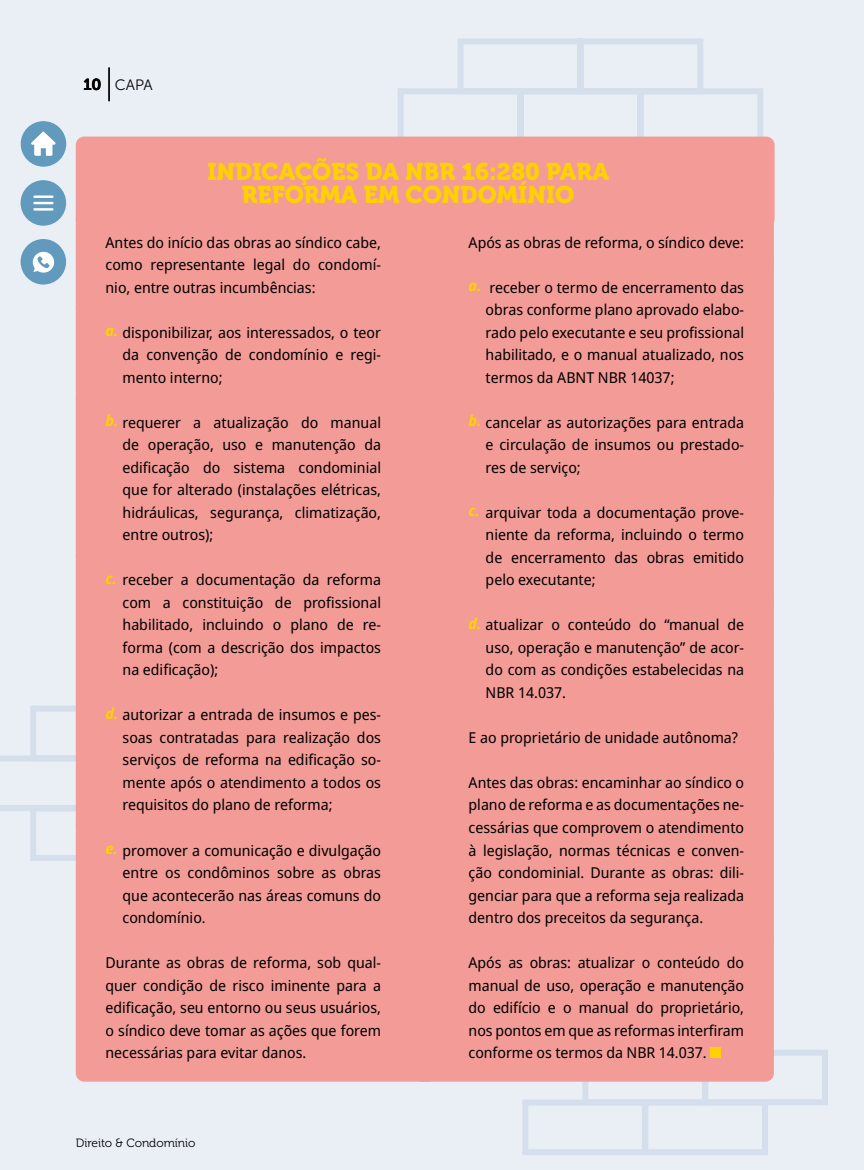
<style>
.page{position:relative;width:864px;height:1170px;background:#fff}
.page>*{position:absolute;margin:0;border:0;box-sizing:border-box;transform-origin:0 0}
.t1{font:24px/22.5px "Museo 900";color:#ffd100;text-align:center}
.t2{font:15px/22.5px "Noto Sans Display";color:#000;text-align:justify}
.t3{font:15px "Museo Sans 300";color:#000}
.t4{font:12px "Museo 300";color:#000}
.s1{font-family:"Museo Sans 700";font-size:15.9px}
.s2{font-style:italic;color:#ffd100}
</style>
<div class="page">
<div style="left:0;top:0;width:863px;height:1169px;background:#eaeff6"></div>
<div style="left:21px;top:180px;width:45px;height:46px;background:#619abc;border-radius:50%"></div>
<div style="left:21px;top:121px;width:45px;height:46px;background:#619abc;border-radius:50%"></div>
<hr style="left:33px;top:195px;width:20px;height:3px;background:#fff">
<hr style="left:33px;top:202px;width:20px;height:2px;background:#fff">
<hr style="left:33px;top:208px;width:20px;height:2px;background:#fff">
<div style="left:21px;top:239px;width:45px;height:45px;background:#619abc;border-radius:50%"></div>
<svg style="left:33px;top:252px;width:21px;height:20px"></svg>
<svg style="left:31px;top:131px;width:24px;height:25px"></svg>
<svg style="left:398px;top:38px;width:365px;height:98px"></svg>
<div style="left:522px;top:1099px;width:125px;height:55px;border:6px solid #d5dfeb"></div>
<div style="left:642px;top:1099px;width:125px;height:55px;border:6px solid #d5dfeb"></div>
<div style="left:582px;top:1049px;width:125px;height:56px;border:6px solid #d5dfeb"></div>
<div style="left:702px;top:1049px;width:125px;height:56px;border:6px solid #d5dfeb"></div>
<div style="left:30px;top:805px;width:126px;height:55px;border:6px solid #d5dfeb"></div>
<div style="left:30px;top:705px;width:126px;height:56px;border:6px solid #d5dfeb"></div>
<svg style="left:0;top:755px;width:76px;height:56px"></svg>
<div style="left:76px;top:136px;width:698px;height:92px;background:#f39c97;border-radius:9px"></div>
<div style="left:76px;top:210px;width:360px;height:106px;background:#f39c97;border-radius:9px"></div>
<div style="left:76px;top:300px;width:360px;height:106px;background:#f39c97;border-radius:9px"></div>
<div style="left:76px;top:390px;width:360px;height:174px;background:#f39c97;border-radius:9px"></div>
<div style="left:76px;top:548px;width:360px;height:151px;background:#f39c97;border-radius:9px"></div>
<div style="left:76px;top:683px;width:360px;height:151px;background:#f39c97;border-radius:9px"></div>
<div style="left:76px;top:818px;width:360px;height:128px;background:#f39c97;border-radius:9px"></div>
<div style="left:76px;top:930px;width:360px;height:151px;background:#f39c97;border-radius:9px"></div>
<div style="left:413px;top:210px;width:360px;height:61px;background:#f39c97;border-radius:9px"></div>
<div style="left:413px;top:255px;width:360px;height:151px;background:#f39c97;border-radius:9px"></div>
<div style="left:413px;top:390px;width:360px;height:106px;background:#f39c97;border-radius:9px"></div>
<div style="left:413px;top:480px;width:360px;height:129px;background:#f39c97;border-radius:9px"></div>
<div style="left:413px;top:593px;width:360px;height:128px;background:#f39c97;border-radius:9px"></div>
<div style="left:413px;top:705px;width:360px;height:61px;background:#f39c97;border-radius:9px"></div>
<div style="left:413px;top:750px;width:360px;height:196px;background:#f39c97;border-radius:9px"></div>
<div style="left:413px;top:930px;width:360px;height:151px;background:#f39c97;border-radius:9px"></div>
<div style="left:709px;top:1047px;width:11px;height:11px;background:#ffd100"></div>
<hr style="left:109px;top:68px;width:1px;height:33px;background:#000">
<p class="t3" style="left:83px;top:76px;width:71px"><span class="s1">10</span> CAPA</p>
<h1 class="t1" style="left:207px;top:161px;width:403px">INDICAÇÕES DA NBR 16:280 PARA<br>REFORMA EM CONDOMÍNIO</h1>
<p class="t2" style="left:105px;top:231px;width:277px">Antes do início das obras ao síndico cabe, como representante legal do condomí&shy;nio, entre outras incumbências:</p>
<p class="t2" style="left:122px;top:321px;width:260px;text-indent:-17px"><span class="s2">a.</span> disponibilizar, aos interessados, o teor da convenção de condomínio e regi&shy;mento interno;</p>
<p class="t2" style="left:122px;top:411px;width:260px;text-indent:-17px"><span class="s2">b.</span> requerer a atualização do manual de operação, uso e manutenção da edificação do sistema condominial que for alterado (instalações elétricas, hidráulicas, segurança, climatização, entre outros);</p>
<p class="t2" style="left:122px;top:569px;width:260px;text-indent:-17px"><span class="s2">c.</span> receber a documentação da reforma com a constituição de profissional habilitado, incluindo o plano de re&shy;forma (com a descrição dos impactos na edificação);</p>
<p class="t2" style="left:122px;top:704px;width:260px;text-indent:-17px"><span class="s2">d.</span> autorizar a entrada de insumos e pes&shy;soas contratadas para realização dos serviços de reforma na edificação so&shy;mente após o atendimento a todos os requisitos do plano de reforma;</p>
<p class="t2" style="left:122px;top:839px;width:260px;text-indent:-17px"><span class="s2">e.</span> promover a comunicação e divulgação entre os condôminos sobre as obras que acontecerão nas áreas comuns do condomínio.</p>
<p class="t2" style="left:105px;top:951px;width:277px">Durante as obras de reforma, sob qual&shy;quer condição de risco iminente para a edificação, seu entorno ou seus usuários, o síndico deve tomar as ações que forem necessárias para evitar danos.</p>
<p class="t2" style="left:468px;top:231px;width:277px">Após as obras de reforma, o síndico deve:</p>
<p class="t2" style="left:485px;top:276px;width:260px;text-indent:-17px"><span class="s2">a.</span> receber o termo de encerramento das obras conforme plano aprovado elabo&shy;rado pelo executante e seu profissional habilitado, e o manual atualizado, nos termos da ABNT NBR 14037;</p>
<p class="t2" style="left:485px;top:411px;width:260px;text-indent:-17px"><span class="s2">b.</span> cancelar as autorizações para entrada e circulação de insumos ou prestado&shy;res de serviço;</p>
<p class="t2" style="left:485px;top:501px;width:260px;text-indent:-17px"><span class="s2">c.</span> arquivar toda a documentação prove&shy;niente da reforma, incluindo o termo de encerramento das obras emitido pelo executante;</p>
<p class="t2" style="left:485px;top:614px;width:260px;text-indent:-17px"><span class="s2">d.</span> atualizar o conteúdo do “manual de uso, operação e manutenção” de acor&shy;do com as condições estabelecidas na NBR 14.037.</p>
<p class="t2" style="left:468px;top:726px;width:271px">E ao proprietário de unidade autônoma?</p>
<p class="t2" style="left:468px;top:771px;width:277px">Antes das obras: encaminhar ao síndico o plano de reforma e as documentações ne&shy;cessárias que comprovem o atendimento à legislação, normas técnicas e conven&shy;ção condominial. Durante as obras: dili&shy;genciar para que a reforma seja realizada dentro dos preceitos da segurança.</p>
<p class="t2" style="left:468px;top:951px;width:277px">Após as obras: atualizar o conteúdo do manual de uso, operação e manutenção do edifício e o manual do proprietário, nos pontos em que as reformas interfiram conforme os termos da NBR 14.037.</p>
<p class="t4" style="left:76px;top:1136px;width:121px">Direito &amp; Condomínio</p>
</div>
